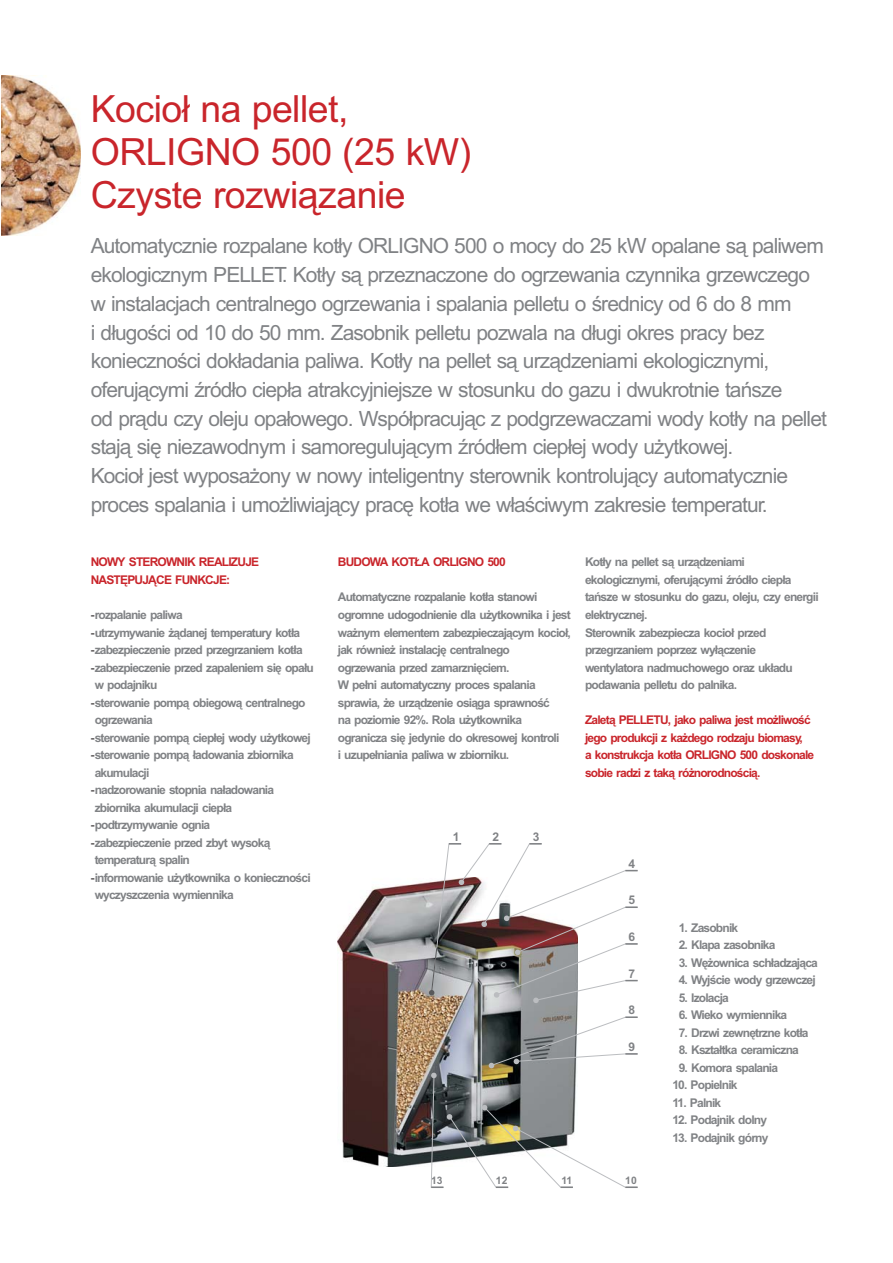
<style>
.page{position:relative;width:893px;height:1263px;background:#fff}
.page>*{position:absolute;margin:0;border:0;box-sizing:border-box;transform-origin:0 0}
.t1{font:37.5px/42.6px "Arial";letter-spacing:-.015em;color:#c9252b}
.t2{font:21px/28.7px "Arial";letter-spacing:-.04em;color:#808285}
.t3{font:700 12px/17.5px "Arial";letter-spacing:-.065em;color:#808285}
.t4{font:700 12px/17.5px "Arial";letter-spacing:-.065em;color:#c9252b}
.t5{font:700 10.35px "Arial";color:#808285}
.s1{font-weight:400;color:#231f20}
</style>
<div class="page">
<img style="left:338px;top:882px;width:240px;height:285px">
<svg style="left:430px;top:1017px;width:208px;height:171px"></svg>
<svg style="left:429px;top:843px;width:209px;height:160px"></svg>
<img style="left:1px;top:76px;width:80px;height:159px">
<h1 class="t1" style="left:91px;top:92px;width:382px">Kocio³ na pellet,<br>ORLIGNO 500 (25 kW)<br>Czyste rozwi¹zanie</h1>
<p class="t2" style="left:91px;top:234px;width:738px">Automatycznie rozpalane kot³y ORLIGNO 500 o mocy do 25 kW opalane s¹ paliwem ekologicznym PELLET. Kot³y s¹ przeznaczone do ogrzewania czynnika grzewczego w instalacjach centralnego ogrzewania i spalania pelletu o œrednicy od 6 do 8 mm<br>i d³ugoœci od 10 do 50 mm. Zasobnik pelletu pozwala na d³ugi okres pracy bez koniecznoœci dok³adania paliwa. Kot³y na pellet s¹ urz¹dzeniami ekologicznymi, oferuj¹cymi Ÿród³o ciep³a atrakcyjniejsze w stosunku do gazu i dwukrotnie tañsze<br>od pr¹du czy oleju opa³owego. Wspó³pracuj¹c z podgrzewaczami wody kot³y na pellet staj¹ siê niezawodnym i samoreguluj¹cym Ÿród³em ciep³ej wody u¿ytkowej.<br>Kocio³ jest wyposa¿ony w nowy inteligentny sterownik kontroluj¹cy automatycznie proces spalania i umo¿liwiaj¹cy pracê kot³a we w³aœciwym zakresie temperatur.</p>
<p class="t4" style="left:91px;top:555px;width:170px">NOWY STEROWNIK REALIZUJE<br>NASTÊPUJ¥CE FUNKCJE:</p>
<p class="t3" style="left:91px;top:607px;width:225px"><span class="s1">-</span>rozpalanie paliwa<br><span class="s1">-</span>utrzymywanie ¿¹danej temperatury kot³a <span class="s1">-</span>zabezpieczenie przed przegrzaniem kot³a <span class="s1">-</span>zabezpieczenie przed zapaleniem siê opa³u</p>
<p class="t3" style="left:91px;top:695px;width:216px"><span class="s1">-</span>sterowanie pomp¹ obiegow¹ centralnego</p>
<p class="t3" style="left:91px;top:730px;width:222px"><span class="s1">-</span>sterowanie pomp¹ ciep³ej wody u¿ytkowej <span class="s1">-</span>sterowanie pomp¹ ³adowania zbiornika</p>
<p class="t3" style="left:91px;top:782px;width:185px"><span class="s1">-</span>nadzorowanie stopnia na³adowania</p>
<p class="t3" style="left:91px;top:818px;width:181px"><span class="s1">-</span>podtrzymywanie ognia <span class="s1">-</span>zabezpieczenie przed zbyt wysok¹</p>
<p class="t3" style="left:91px;top:870px;width:221px"><span class="s1">-</span>informowanie u¿ytkownika o koniecznoœci</p>
<p class="t3" style="left:95px;top:677px;width:64px">w podajniku</p>
<p class="t3" style="left:95px;top:712px;width:60px">ogrzewania</p>
<p class="t3" style="left:95px;top:765px;width:56px">akumulacji</p>
<p class="t3" style="left:95px;top:800px;width:139px">zbiornika akumulacji ciep³a</p>
<p class="t3" style="left:95px;top:853px;width:97px">temperatur¹ spalin</p>
<p class="t3" style="left:95px;top:888px;width:141px">wyczyszczenia wymiennika</p>
<p class="t4" style="left:338px;top:555px;width:169px">BUDOWA KOT£A ORLIGNO 500</p>
<p class="t3" style="left:338px;top:590px;width:235px">Automatyczne rozpalanie kot³a stanowi ogromne udogodnienie dla u¿ytkownika i jest wa¿nym elementem zabezpieczaj¹cym kocio³, jak równie¿ instalacjê centralnego ogrzewania przed zamarzniêciem.<br>W pe³ni automatyczny proces spalania sprawia, ¿e urz¹dzenie osi¹ga sprawnoœæ<br>na poziomie 92%. Rola u¿ytkownika ogranicza siê jedynie do okresowej kontroli<br>i uzupe³niania paliwa w zbiorniku.</p>
<p class="t3" style="left:585px;top:555px;width:235px">Kot³y na pellet s¹ urz¹dzeniami ekologicznymi, oferuj¹cymi Ÿród³o ciep³a tañsze w stosunku do gazu, oleju, czy energii elektrycznej.<br>Sterownik zabezpiecza kocio³ przed przegrzaniem poprzez wy³¹czenie<br>wentylatora nadmuchowego oraz uk³adu podawania pelletu do palnika.</p>
<p class="t4" style="left:585px;top:712px;width:231px">Zalet¹ PELLETU, jako paliwa jest mo¿liwoœæ jego produkcji z ka¿dego rodzaju biomasy,<br>a konstrukcja kot³a ORLIGNO 500 doskonale sobie radzi z tak¹ ró¿norodnoœci¹.</p>
<p class="t3" style="left:453px;top:829px;width:8px">1</p>
<p class="t3" style="left:492px;top:829px;width:8px">2</p>
<p class="t3" style="left:533px;top:829px;width:8px">3</p>
<p class="t3" style="left:628px;top:856px;width:8px">4</p>
<p class="t3" style="left:628px;top:892px;width:8px">5</p>
<p class="t3" style="left:628px;top:929px;width:8px">6</p>
<p class="t3" style="left:628px;top:966px;width:8px">7</p>
<p class="t3" style="left:628px;top:1002px;width:8px">8</p>
<p class="t3" style="left:628px;top:1039px;width:8px">9</p>
<p class="t3" style="left:679px;top:920px;width:61px">1. Zasobnik</p>
<p class="t3" style="left:679px;top:937px;width:98px">2. Klapa zasobnika</p>
<p class="t3" style="left:679px;top:955px;width:141px">3. Wê¿ownica sch³adzaj¹ca</p>
<p class="t3" style="left:679px;top:972px;width:138px">4. Wyjœcie wody grzewczej</p>
<p class="t3" style="left:679px;top:990px;width:52px">5. Izolacja</p>
<p class="t3" style="left:679px;top:1007px;width:110px">6. Wieko wymiennika</p>
<p class="t3" style="left:679px;top:1025px;width:131px">7. Drzwi zewnêtrzne kot³a</p>
<p class="t3" style="left:679px;top:1043px;width:122px">8. Kszta³tka ceramiczna</p>
<p class="t3" style="left:679px;top:1060px;width:101px">9. Komora spalania</p>
<p class="t3" style="left:672px;top:1078px;width:67px">10. Popielnik</p>
<p class="t3" style="left:672px;top:1095px;width:50px">11. Palnik</p>
<p class="t3" style="left:672px;top:1113px;width:96px">12. Podajnik dolny</p>
<p class="t3" style="left:672px;top:1130px;width:98px">13. Podajnik górny</p>
<p class="t5" style="left:431px;top:1177px;width:13px">13</p>
<p class="t5" style="left:496px;top:1177px;width:13px">12</p>
<p class="t5" style="left:561px;top:1177px;width:12px">11</p>
<p class="t5" style="left:625px;top:1177px;width:13px">10</p>
</div>
